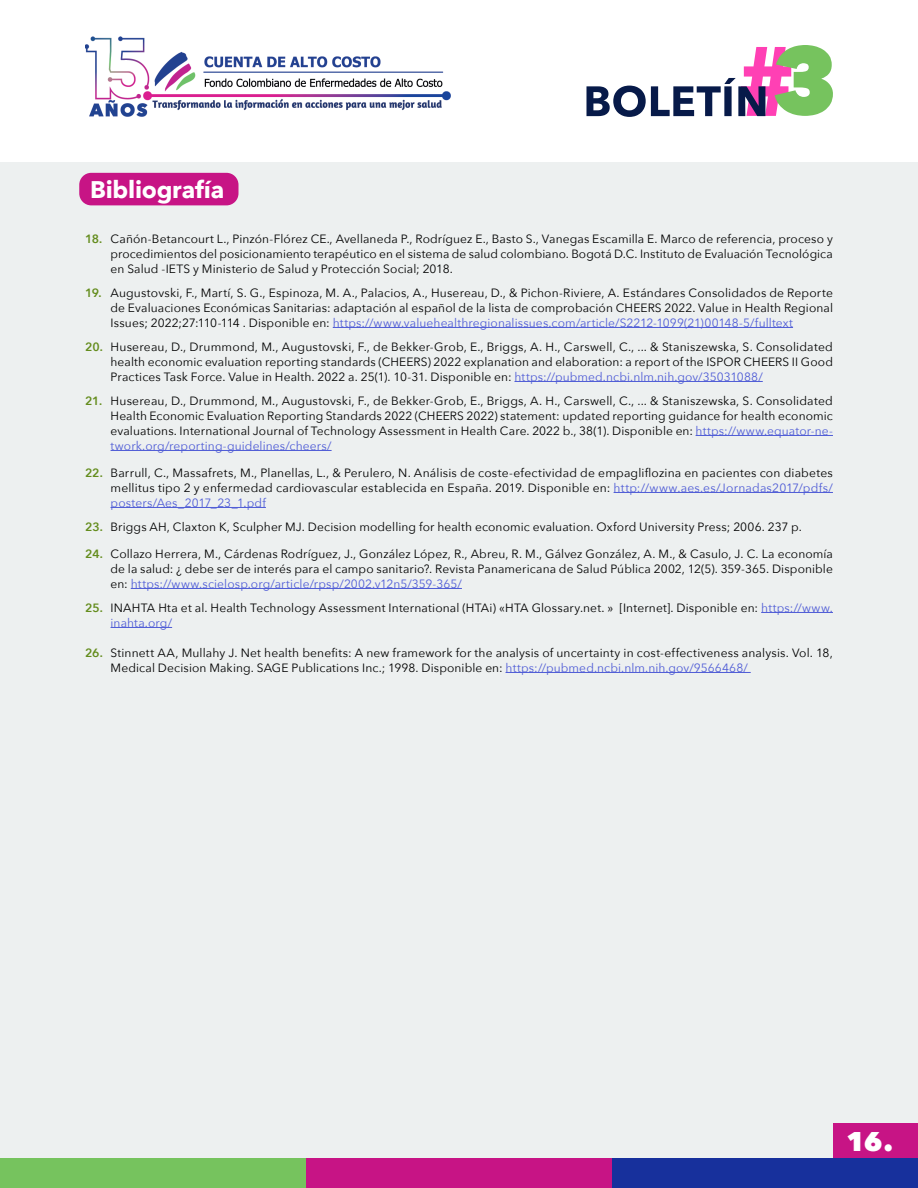
<style>
.page{position:relative;width:918px;height:1188px;background:#fff}
.page>*{position:absolute;margin:0;border:0;box-sizing:border-box;transform-origin:0 0}
.t1{font:800 27px "Avenir Next";color:#fff}
.Destacados{font:700 24px "Avenir Next";letter-spacing:-.01em;color:#fff}
.t2{font:12px/15px "Avenir Next";letter-spacing:.01em;color:#000;text-align:justify}
.s1{font-weight:600;color:#638c1c}
.s2{color:#4f5cd6}
</style>
<div class="page">
<div style="left:0;top:96px;width:918px;height:1088px;background:#edf0f0"></div>
<div style="left:79px;top:173px;width:160px;height:32px;background:#c71485;border-radius:12px"></div>
<hr style="left:333px;top:327px;width:460px;height:1px;background:#4f5cd6">
<hr style="left:514px;top:381px;width:249px;height:1px;background:#4f5cd6">
<hr style="left:696px;top:435px;width:137px;height:1px;background:#4f5cd6">
<hr style="left:111px;top:450px;width:221px;height:1px;background:#4f5cd6">
<hr style="left:614px;top:492px;width:219px;height:1px;background:#4f5cd6">
<hr style="left:111px;top:507px;width:155px;height:1px;background:#4f5cd6">
<hr style="left:131px;top:588px;width:331px;height:1px;background:#4f5cd6">
<hr style="left:761px;top:612px;width:72px;height:1px;background:#4f5cd6">
<hr style="left:111px;top:627px;width:61px;height:1px;background:#4f5cd6">
<hr style="left:506px;top:672px;width:245px;height:1px;background:#4f5cd6">
<div style="left:0;top:1158px;width:306px;height:30px;background:#76c35e"></div>
<div style="left:306px;top:1158px;width:306px;height:30px;background:#c71485"></div>
<div style="left:612px;top:1158px;width:306px;height:30px;background:#17309c"></div>
<div style="left:0;top:0;width:918px;height:162px;background:#fff"></div>
<img style="left:85px;top:37px;width:366px;height:80px">
<div style="left:833px;top:1124px;width:85px;height:34px;background:#c71485"></div>
<svg style="left:586px;top:45px;width:247px;height:72px"></svg>
<p class="Destacados" style="left:90px;top:169px;width:136px">Bibliografía</p>
<p class="t2" style="left:111px;top:230px;width:724px;text-indent:-26px"><span class="s1">18.</span> Cañón-Betancourt L., Pinzón-Flórez CE., Avellaneda P., Rodríguez E., Basto S., Vanegas Escamilla E. Marco de referencia, proceso y procedimientos del posicionamiento terapéutico en el sistema de salud colombiano. Bogotá D.C. Instituto de Evaluación Tecnológica en Salud -IETS y Ministerio de Salud y Protección Social; 2018.</p>
<p class="t2" style="left:111px;top:284px;width:724px;text-indent:-26px"><span class="s1">19.</span> Augustovski, F., Martí, S. G., Espinoza, M. A., Palacios, A., Husereau, D., &amp; Pichon-Riviere, A. Estándares Consolidados de Reporte de Evaluaciones Económicas Sanitarias: adaptación al español de la lista de comprobación CHEERS 2022. Value in Health Regional Issues; 2022;27:110-114 . Disponible en: <span class="s2">https://www.valuehealthregionalissues.com/article/S2212-1099(21)00148-5/fulltext</span></p>
<p class="t2" style="left:111px;top:338px;width:724px;text-indent:-26px"><span class="s1">20.</span> Husereau, D., Drummond, M., Augustovski, F., de Bekker-Grob, E., Briggs, A. H., Carswell, C., ... &amp; Staniszewska, S. Consolidated health economic evaluation reporting standards (CHEERS) 2022 explanation and elaboration: a report of the ISPOR CHEERS II Good Practices Task Force. Value in Health. 2022 a. 25(1). 10-31. Disponible en: <span class="s2">https://pubmed.ncbi.nlm.nih.gov/35031088/</span></p>
<p class="t2" style="left:111px;top:392px;width:724px;text-indent:-26px"><span class="s1">21.</span> Husereau, D., Drummond, M., Augustovski, F., de Bekker-Grob, E., Briggs, A. H., Carswell, C., ... &amp; Staniszewska, S. Consolidated Health Economic Evaluation Reporting Standards 2022 (CHEERS 2022) statement: updated reporting guidance for health economic evaluations. International Journal of Technology Assessment in Health Care. 2022 b., 38(1). Disponible en: <span class="s2">https://www.equator-ne&shy;twork.org/reporting-guidelines/cheers/</span></p>
<p class="t2" style="left:111px;top:464px;width:724px;text-indent:-26px"><span class="s1">22.</span> Barrull, C., Massafrets, M., Planellas, L., &amp; Perulero, N. Análisis de coste-efectividad de empagliflozina en pacientes con diabetes mellitus tipo 2 y enfermedad cardiovascular establecida en España. 2019. Disponible en: <span class="s2">http://www.aes.es/Jornadas2017/pdfs/ posters/Aes_2017_23_1.pdf</span></p>
<p class="t2" style="left:85px;top:518px;width:718px"><span class="s1">23.</span> Briggs AH, Claxton K, Sculpher MJ. Decision modelling for health economic evaluation. Oxford University Press; 2006. 237 p.</p>
<p class="t2" style="left:111px;top:545px;width:724px;text-indent:-26px"><span class="s1">24.</span> Collazo Herrera, M., Cárdenas Rodríguez, J., González López, R., Abreu, R. M., Gálvez González, A. M., &amp; Casulo, J. C. La economía de la salud: ¿ debe ser de interés para el campo sanitario?. Revista Panamericana de Salud Pública 2002, 12(5). 359-365. Disponible en: <span class="s2">https://www.scielosp.org/article/rpsp/2002.v12n5/359-365/</span></p>
<p class="t2" style="left:111px;top:599px;width:724px;text-indent:-26px"><span class="s1">25.</span> INAHTA Hta et al. Health Technology Assessment International (HTAi) «HTA Glossary.net. » [Internet]. Disponible en: <span class="s2">https://www. inahta.org/</span></p>
<p class="t2" style="left:111px;top:644px;width:724px;text-indent:-26px"><span class="s1">26.</span> Stinnett AA, Mullahy J. Net health benefits: A new framework for the analysis of uncertainty in cost-effectiveness analysis. Vol. 18,<br>Medical Decision Making. SAGE Publications Inc.; 1998. Disponible en: <span class="s2">https://pubmed.ncbi.nlm.nih.gov/9566468/</span></p>
<h1 class="t1" style="left:846px;top:1124px;width:49px">16.</h1>
</div>
